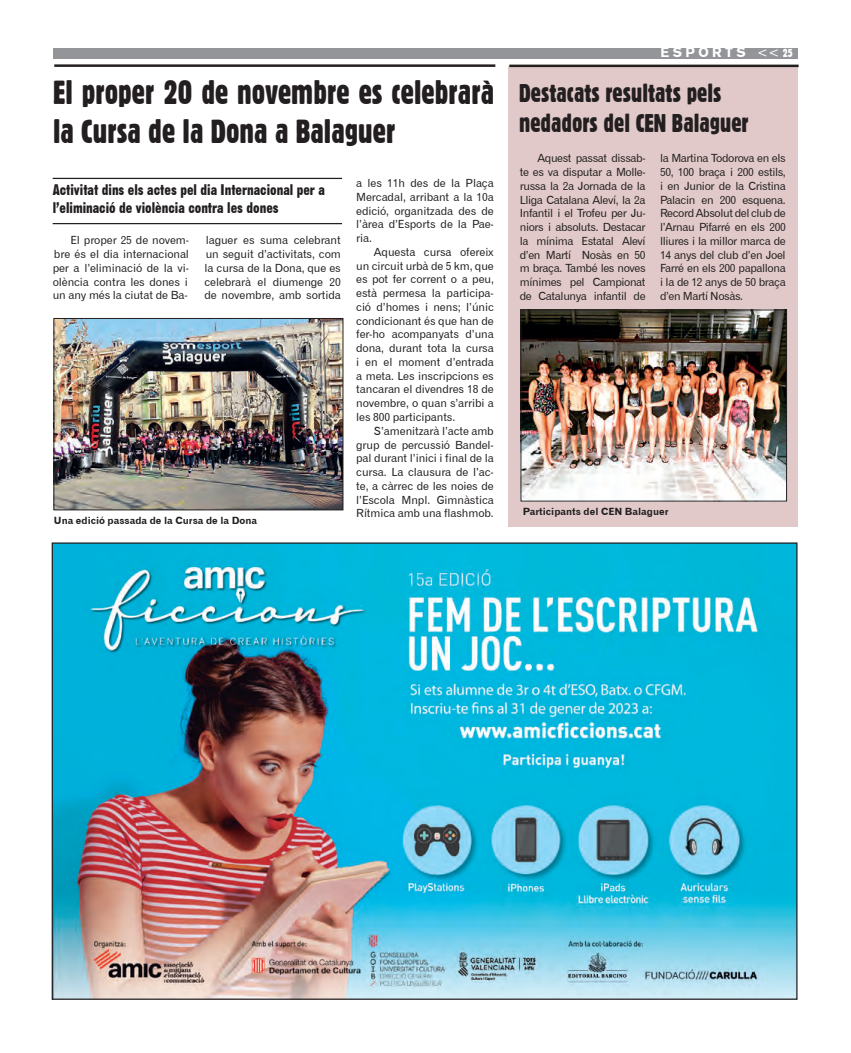
<style>
.page{position:relative;width:851px;height:1053px;background:#fff}
.page>*{position:absolute;margin:0;border:0;box-sizing:border-box;transform-origin:0 0}
.t1{font:32.5px/39px "Gothic 821 Condensed BT";color:#231f20}
.t2{font:25px "Gothic 821 Condensed BT";color:#231f20}
.t3{font:15px/18px "Gothic No 13 BT";color:#231f20}
.t4{font:13.75px "Gothic 725 BT Black A";letter-spacing:.25em;color:#fff}
.t5{font:11.25px/13.8px "Gothic 720 BT Roman B";letter-spacing:-.01em;color:#231f20;text-align:justify}
.t6{font:10px "Gothic 720 BT Bold B";color:#231f20}
.s1{font-family:"Gothic 720 BT Roman B"}
.s2{font-family:"Gothic 821 Condensed BT";font-size:11.25px}
</style>
<div class="page">
<div style="left:53px;top:48px;width:744px;height:10px;background:#939598"></div>
<img style="left:54px;top:544px;width:741px;height:453px">
<div style="left:508px;top:66px;width:289px;height:460px;background:#e0c9c8"></div>
<img style="left:522px;top:312px;width:262px;height:187px">
<div style="left:520px;top:310px;width:266px;height:191px;border:1px solid #231f20"></div>
<hr style="left:509px;top:65px;width:289px;height:2px;background:#231f20">
<hr style="left:54px;top:64px;width:441px;height:3px;background:#231f20">
<img style="left:56px;top:320px;width:285px;height:188px">
<div style="left:54px;top:318px;width:289px;height:192px;border:1px solid #231f20"></div>
<hr style="left:53px;top:178px;width:289px;height:1px;background:#231f20">
<hr style="left:53px;top:223px;width:289px;height:1px;background:#231f20">
<p class="t1" style="left:53px;top:73px;width:442px">El proper 20 de novembre es celebrarà la Cursa de la Dona a Balaguer</p>
<p class="t3" style="left:53px;top:181px;width:274px">Activitat dins els actes pel dia Internacional per a l’eliminació de violència contra les dones</p>
<p class="t5" style="left:53px;top:233px;width:138px;text-indent:18px">El proper 25 de novem&shy;bre és el dia internacional per a l’eliminació de la vi&shy;olència contra les dones i un any més la ciutat de Ba-</p>
<p class="t5" style="left:204px;top:233px;width:138px">laguer es suma celebrant un seguit d’activitats, com la cursa de la Dona, que es celebrarà el diumenge 20 de novembre, amb sortida</p>
<p class="t6" style="left:54px;top:514px;width:205px">Una edició passada de la Cursa de la Dona</p>
<p class="t5" style="left:356px;top:176px;width:139px">a les 11h des de la Plaça Mercadal, arribant a la 10a edició, organitzada des de l’àrea d’Esports de la Pae&shy;ria.</p>
<p class="t5" style="left:356px;top:245px;width:139px;text-indent:18px">Aquesta cursa ofereix un circuit urbà de 5 km, que es pot fer corrent o a peu, està permesa la participa&shy;ció d’homes i nens; l’únic condicionant és que han de fer-ho acompanyats d’una dona, durant tota la cursa i en el moment d’entrada a meta. Les inscripcions es tancaran el divendres 18 de novembre, o quan s’arribi a les 800 participants.</p>
<p class="t5" style="left:356px;top:424px;width:139px;text-indent:18px">S’amenitzarà l’acte amb grup de percussió Bandel&shy;pal durant l’inici i final de la cursa. La clausura de l’ac&shy;te, a càrrec de les noies de l’Escola Mnpl. Gimnàstica Rítmica amb una flashmob.</p>
<p class="t4" style="left:660px;top:44px;width:134px">ESPORTS <span class="s1">&lt;&lt;</span><span class="s2">25</span></p>
<p class="t2" style="left:519px;top:78px;width:204px">Destacats resultats pels</p>
<p class="t2" style="left:519px;top:108px;width:231px">nedadors del CEN Balaguer</p>
<p class="t5" style="left:519px;top:151px;width:127px;text-indent:18px">Aquest passat dissab&shy;te es va disputar a Molle&shy;russa la 2a Jornada de la Lliga Catalana Aleví, la 2a Infantil i el Trofeu per Ju&shy;niors i absoluts. Destacar la mínima Estatal Aleví d’en Martí Nosàs en 50 m braça. També les noves mínimes pel Campionat de Catalunya infantil de</p>
<p class="t5" style="left:660px;top:151px;width:127px">la Martina Todorova en els 50, 100 braça i 200 estils, i en Junior de la Cristina Palacin en 200 esquena.<br>Record Absolut del club de l’Arnau Pifarré en els 200 lliures i la millor marca de 14 anys del club d’en Joel Farré en els 200 papallona i la de 12 anys de 50 braça d’en Martí Nosàs.</p>
<p class="t6" style="left:522px;top:505px;width:147px">Participants del CEN Balaguer</p>
</div>
